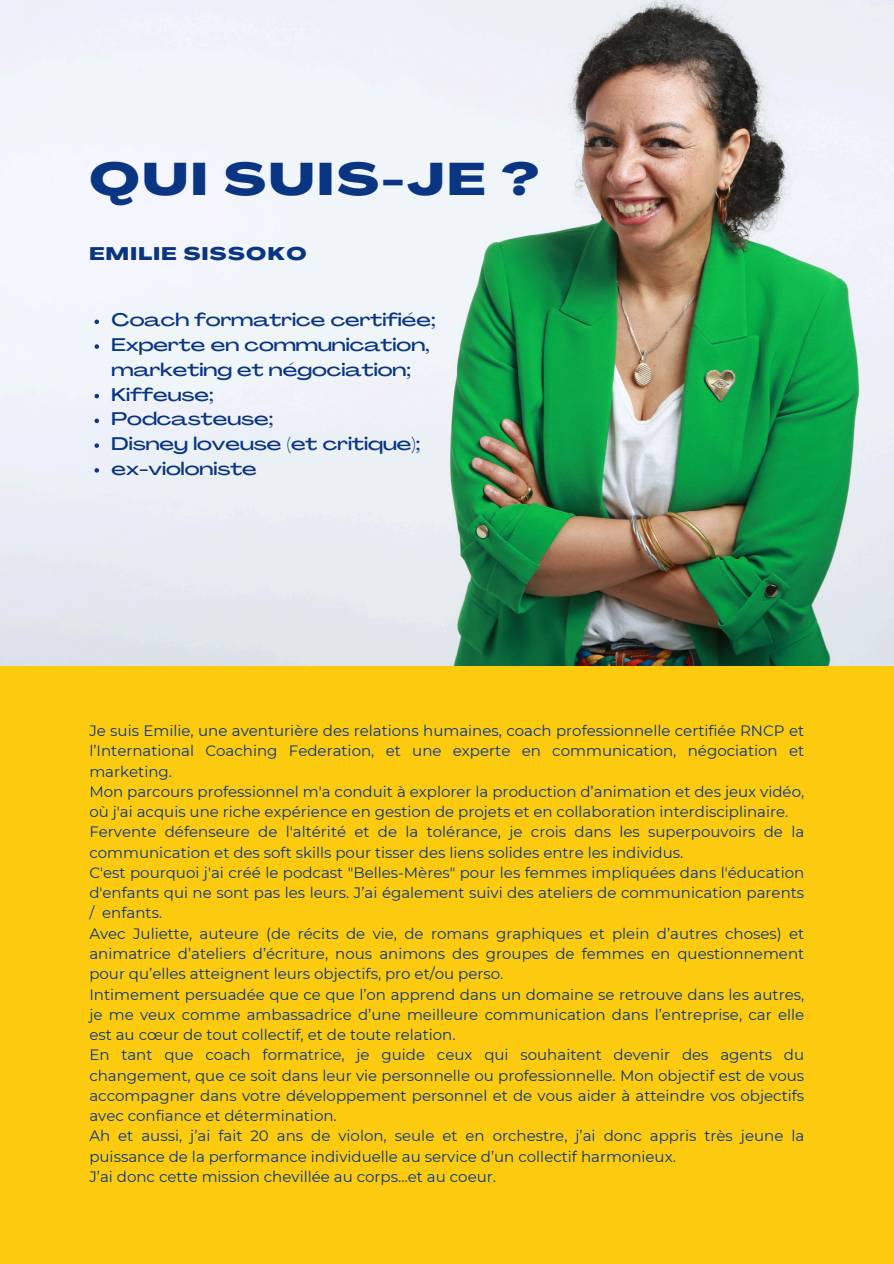
<style>
.page{position:relative;width:894px;height:1264px;background:#fff}
.page>*{position:absolute;margin:0;border:0;box-sizing:border-box;transform-origin:0 0}
.t1{font:800 45px "Agrandir Grand";letter-spacing:.07em;color:#093583}
.t2{font:500 18px/24.8px "Agrandir Grand";color:#093583}
.t3{font:800 18px "Agrandir Grand";letter-spacing:.08em;color:#093583}
.t4{font:15px/20.2px "Montserrat";color:#093583;text-align:justify}
</style>
<div class="page">
<div style="left:0;top:665px;width:893px;height:598px;background:#fccb0f"></div>
<img style="left:0;top:0;width:893px;height:665px">
<svg style="left:94px;top:319px;width:5px;height:5px"></svg>
<svg style="left:94px;top:344px;width:5px;height:5px"></svg>
<svg style="left:94px;top:394px;width:5px;height:4px"></svg>
<svg style="left:94px;top:418px;width:5px;height:5px"></svg>
<svg style="left:94px;top:443px;width:5px;height:5px"></svg>
<svg style="left:94px;top:468px;width:5px;height:4px"></svg>
<h2 class="t1" style="left:89px;top:162px;width:451px">QUI SUIS-JE ?</h2>
<h1 class="t3" style="left:89px;top:246px;width:218px">EMILIE SISSOKO</h1>
<p class="t2" style="left:112px;top:309px;width:325px">Coach formatrice certifiée;</p>
<p class="t2" style="left:112px;top:334px;width:319px">Experte en communication, marketing et négociation;</p>
<p class="t2" style="left:112px;top:384px;width:103px">Kiffeuse;</p>
<p class="t2" style="left:112px;top:408px;width:163px">Podcasteuse;</p>
<p class="t2" style="left:112px;top:433px;width:310px">Disney loveuse (et critique);</p>
<p class="t2" style="left:112px;top:458px;width:147px">ex-violoniste</p>
<p class="t4" style="left:89px;top:720px;width:716px">Je suis Emilie, une aventurière des relations humaines, coach professionnelle certifiée RNCP et l’International Coaching Federation, et une experte en communication, négociation et marketing.</p>
<p class="t4" style="left:89px;top:781px;width:716px">Mon parcours professionnel m'a conduit à explorer la production d’animation et des jeux vidéo, où j'ai acquis une riche expérience en gestion de projets et en collaboration interdisciplinaire.</p>
<p class="t4" style="left:89px;top:822px;width:716px">Fervente défenseure de l'altérité et de la tolérance, je crois dans les superpouvoirs de la communication et des soft skills pour tisser des liens solides entre les individus.</p>
<p class="t4" style="left:89px;top:862px;width:716px">C'est pourquoi j'ai créé le podcast "Belles-Mères" pour les femmes impliquées dans l'éducation d'enfants qui ne sont pas les leurs. J’ai également suivi des ateliers de communication parents / enfants.</p>
<p class="t4" style="left:89px;top:923px;width:716px">Avec Juliette, auteure (de récits de vie, de romans graphiques et plein d’autres choses) et animatrice d’ateliers d’écriture, nous animons des groupes de femmes en questionnement pour qu’elles atteignent leurs objectifs, pro et/ou perso.</p>
<p class="t4" style="left:89px;top:984px;width:716px">Intimement persuadée que ce que l’on apprend dans un domaine se retrouve dans les autres, je me veux comme ambassadrice d’une meilleure communication dans l’entreprise, car elle est au cœur de tout collectif, et de toute relation.</p>
<p class="t4" style="left:89px;top:1044px;width:716px">En tant que coach formatrice, je guide ceux qui souhaitent devenir des agents du changement, que ce soit dans leur vie personnelle ou professionnelle. Mon objectif est de vous accompagner dans votre développement personnel et de vous aider à atteindre vos objectifs avec confiance et détermination.</p>
<p class="t4" style="left:89px;top:1125px;width:716px">Ah et aussi, j’ai fait 20 ans de violon, seule et en orchestre, j’ai donc appris très jeune la puissance de la performance individuelle au service d’un collectif harmonieux.</p>
<p class="t4" style="left:89px;top:1166px;width:408px">J’ai donc cette mission chevillée au corps…et au coeur.</p>
</div>
